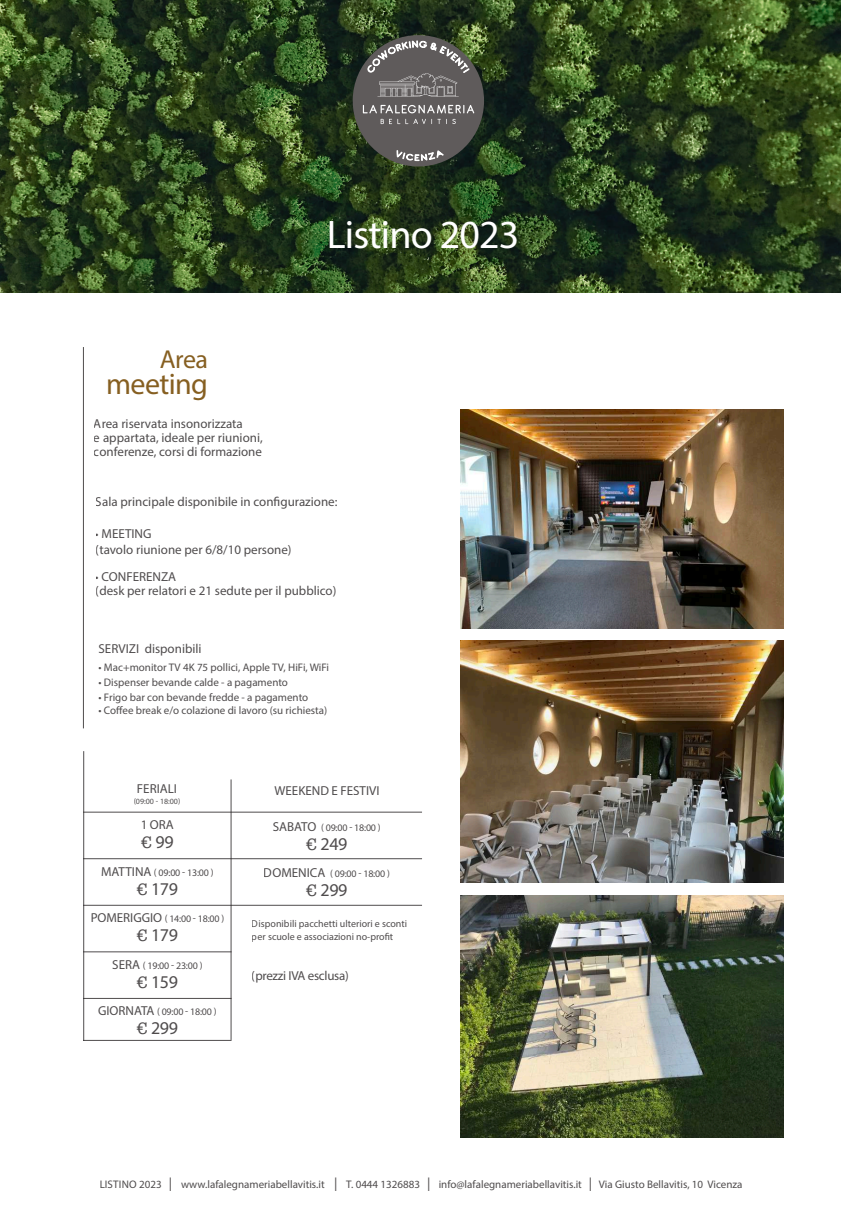
<style>
.page{position:relative;width:841px;height:1219px;background:#fff}
.page>*{position:absolute;margin:0;border:0;box-sizing:border-box;transform-origin:0 0}
.t1{font:40px "Myriad Pro";letter-spacing:-.02em;color:#fff}
.t2{font:30px "Myriad Pro";letter-spacing:-.02em;color:#865f21}
.t3{font:26px "Myriad Pro";color:#865f21}
.t4{font:18px "Myriad Pro";letter-spacing:-.02em;color:#231f20}
.t5{font:13px/14px "Myriad Pro";color:#231f20}
.t6{font:13px "Myriad Pro";letter-spacing:-.02em;color:#231f20}
.t7{font:11px "Myriad Pro";color:#231f20}
.t8{font:10px/13px "Myriad Pro";color:#231f20}
.t9{font:8px "Myriad Pro";color:#231f20}
.s1{font-size:12px}
.s2{font-family:"American Typewriter";font-size:17px}
.s3{font-size:13px}
.s4{font-size:14px}
</style>
<div class="page">
<hr style="left:83px;top:858px;width:339px;height:1px;background:#231f20">
<hr style="left:83px;top:811px;width:339px;height:1px;background:#231f20">
<hr style="left:83px;top:904px;width:339px;height:1px;background:#231f20">
<hr style="left:83px;top:951px;width:148px;height:1px;background:#231f20">
<hr style="left:83px;top:997px;width:148px;height:1px;background:#231f20">
<hr style="left:83px;top:1039px;width:148px;height:1px;background:#231f20">
<hr style="left:230px;top:779px;width:1px;height:260px;background:#231f20">
<hr style="left:83px;top:751px;width:1px;height:289px;background:#231f20">
<hr style="left:83px;top:347px;width:1px;height:381px;background:#231f20">
<img style="left:0;top:0;width:841px;height:292px">
<div style="left:353px;top:35px;width:131px;height:131px;background:#5f5b5b;border-radius:50%"></div>
<svg style="left:363px;top:105px;width:111px;height:8px"></svg>
<svg style="left:380px;top:119px;width:76px;height:5px"></svg>
<svg style="left:397px;top:150px;width:46px;height:14px"></svg>
<img style="left:461px;top:409px;width:322px;height:219px">
<img style="left:461px;top:640px;width:322px;height:242px">
<img style="left:461px;top:895px;width:322px;height:242px">
<svg style="left:367px;top:39px;width:102px;height:58px"></svg>
<h1 class="t1" style="left:327px;top:210px;width:194px">Listino 2023</h1>
<h3 class="t3" style="left:160px;top:343px;width:50px">Area</h3>
<h2 class="t2" style="left:106px;top:365px;width:103px">meeting</h2>
<p class="t5" style="left:94px;top:416px;width:170px">Area riservata insonorizzata<br>e appartata, ideale per riunioni, conferenze, corsi di formazione</p>
<p class="t5" style="left:96px;top:494px;width:243px">Sala principale disponibile in configurazione:</p>
<p class="t5" style="left:96px;top:525px;width:197px;line-height:16px"><span class="s1">•</span> MEETING<br>(tavolo riunione per 6/8/10 persone)</p>
<p class="t5" style="left:96px;top:569px;width:242px"><span class="s1">•</span> CONFERENZA<br>(desk per relatori e 21 sedute per il pubblico)</p>
<p class="t5" style="left:98px;top:641px;width:105px">SERVIZI disponibili</p>
<p class="t7" style="left:98px;top:660px;width:232px">• Mac+monitor TV 4K 75 pollici, Apple TV, HiFi, WiFi</p>
<p class="t7" style="left:98px;top:675px;width:191px">• Dispenser bevande calde - a pagamento</p>
<p class="t7" style="left:98px;top:690px;width:211px">• Frigo bar con bevande fredde - a pagamento</p>
<p class="t7" style="left:98px;top:703px;width:230px">• Coffee break e/o colazione di lavoro (su richiesta)</p>
<p class="t5" style="left:137px;top:781px;width:42px">FERIALI</p>
<p class="t9" style="left:133px;top:796px;width:48px">(09:00 - 18:00)</p>
<p class="t5" style="left:141px;top:817px;width:35px">1 ORA</p>
<h3 class="t4" style="left:141px;top:831px;width:34px"><span class="s2">€</span> 99</h3>
<p class="t8" style="left:101px;top:865px;width:114px"><span class="s3">MATTINA</span> ( 09:00 - 13:00 )</p>
<h3 class="t4" style="left:137px;top:877px;width:43px"><span class="s2">€</span> 179</h3>
<p class="t8" style="left:90px;top:912px;width:135px"><span class="s3">POMERIGGIO</span> ( 14:00 - 18:00 )</p>
<h3 class="t4" style="left:137px;top:924px;width:43px"><span class="s2">€</span> 179</h3>
<p class="t8" style="left:112px;top:958px;width:92px"><span class="s3">SERA</span> ( 19:00 - 23:00 )</p>
<h3 class="t4" style="left:137px;top:970px;width:43px"><span class="s2">€</span> 159</h3>
<p class="t8" style="left:98px;top:1005px;width:120px"><span class="s3">GIORNATA</span> ( 09:00 - 18:00 )</p>
<h3 class="t4" style="left:137px;top:1017px;width:43px"><span class="s2">€</span> 299</h3>
<p class="t5" style="left:274px;top:783px;width:106px">WEEKEND E FESTIVI</p>
<p class="t8" style="left:273px;top:821px;width:109px"><span class="s3">SABATO</span> ( 09:00 - 18:00 )</p>
<h3 class="t4" style="left:306px;top:832px;width:43px"><span class="s2">€</span> 249</h3>
<p class="t8" style="left:264px;top:867px;width:128px"><span class="s3">DOMENICA</span> ( 09:00 - 18:00 )</p>
<h3 class="t4" style="left:306px;top:879px;width:43px"><span class="s2">€</span> 299</h3>
<p class="t8" style="left:252px;top:916px;width:157px">Disponibili pacchetti ulteriori e sconti per scuole e associazioni no-profit</p>
<p class="t6" style="left:252px;top:967px;width:98px">(prezzi IVA esclusa)</p>
<p class="t7" style="left:99px;top:1177px;width:644px">LISTINO 2023 <span class="s4">|</span> www.lafalegnameriabellavitis.it <span class="s4">|</span> T. 0444 1326883 <span class="s4">|</span> info@lafalegnameriabellavitis.it <span class="s4">|</span> Via Giusto Bellavitis, 10 Vicenza</p>
</div>
